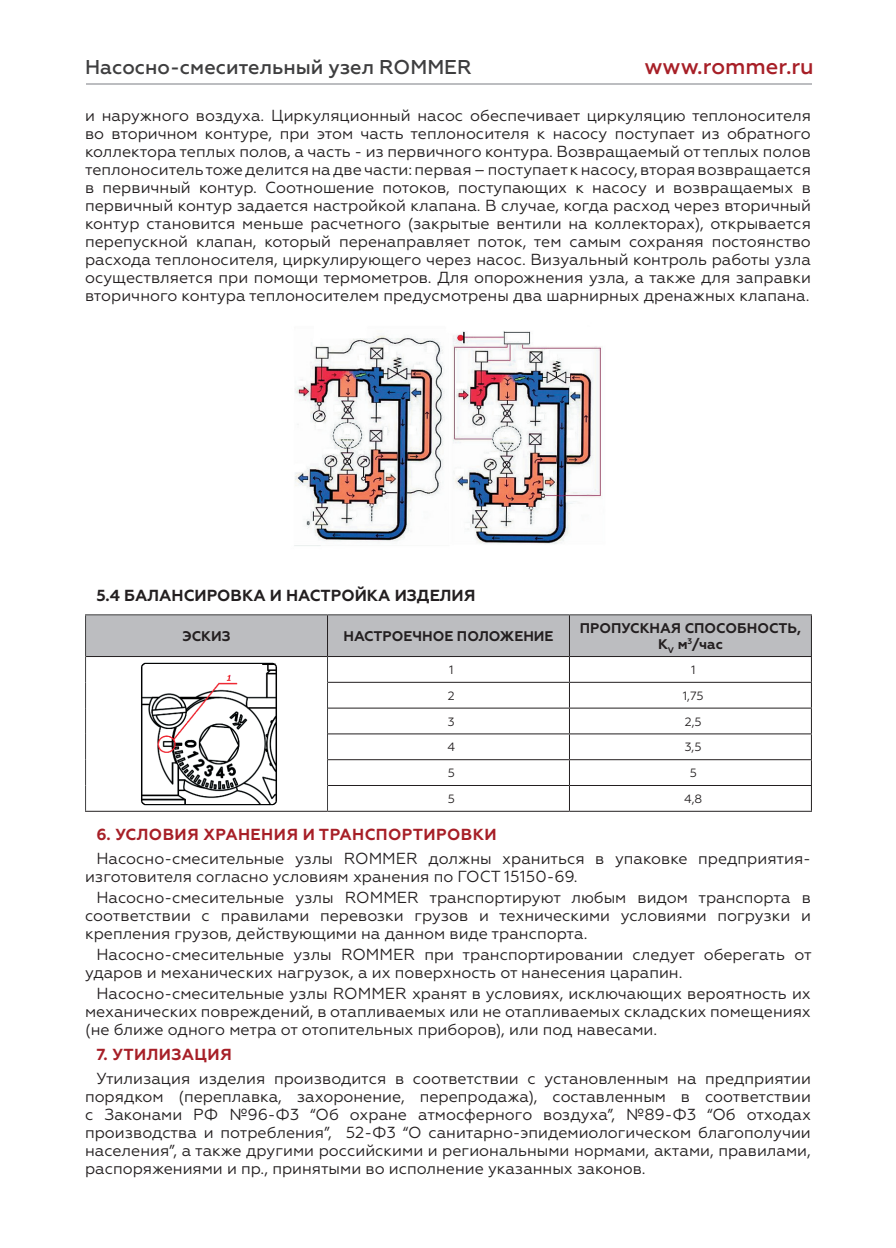
<style>
.page{position:relative;width:896px;height:1248px;background:#fff}
.page>*{position:absolute;margin:0;border:0;box-sizing:border-box;transform-origin:0 0}
.t1{font:500 22px "Geometria";color:#a71f27}
.t2{font:500 20px "Geometria";color:#3e3e3f}
.t3{font:16px/18px "Geometria";color:#231f20;text-align:justify}
.t4{font:700 16px "Geometria";letter-spacing:.025em;color:#a71f27}
.t5{font:700 16px "Geometria";color:#231f20}
.t6{font:700 14px/15.4px "Geometria";color:#231f20;text-align:center}
.t7{font:12px "Geometria";color:#231f20}
</style>
<div class="page">
<hr style="left:85px;top:810px;width:242px;height:1px;background:#231f20">
<svg style="left:85px;top:614px;width:727px;height:196px"></svg>
<hr style="left:327px;top:810px;width:242px;height:1px;background:#231f20">
<hr style="left:569px;top:810px;width:243px;height:1px;background:#231f20">
<img style="left:139px;top:661px;width:141px;height:145px">
<hr style="left:86px;top:84px;width:726px;height:1px;background:#bcbdc0">
<img style="left:294px;top:331px;width:307px;height:215px">
<p class="t2" style="left:85px;top:55px;width:388px">Насосно-смесительный узел ROMMER</p>
<h1 class="t1" style="left:644px;top:53px;width:171px">www.rommer.ru</h1>
<p class="t3" style="left:85px;top:106px;width:727px">и наружного воздуха. Циркуляционный насос обеспечивает циркуляцию теплоносителя во вторичном контуре, при этом часть теплоносителя к насосу поступает из обратного коллектора теплых полов, а часть - из первичного контура. Возвращаемый от теплых полов теплоноситель тоже делится на две части: первая – поступает к насосу, вторая возвращается в первичный контур. Соотношение потоков, поступающих к насосу и возвращаемых в первичный контур задается настройкой клапана. В случае, когда расход через вторичный контур становится меньше расчетного (закрытые вентили на коллекторах), открывается перепускной клапан, который перенаправляет поток, тем самым сохраняя постоянство расхода теплоносителя, циркулирующего через насос. Визуальный контроль работы узла осуществляется при помощи термометров. Для опорожнения узла, а также для заправки вторичного контура теплоносителем предусмотрены два шарнирных дренажных клапана.</p>
<p class="t5" style="left:96px;top:585px;width:381px">5.4 БАЛАНСИРОВКА И НАСТРОЙКА ИЗДЕЛИЯ</p>
<p class="t6" style="left:182px;top:628px;width:50px">ЭСКИЗ</p>
<p class="t6" style="left:343px;top:628px;width:212px">НАСТРОЕЧНОЕ ПОЛОЖЕНИЕ</p>
<p class="t6" style="left:580px;top:621px;width:222px">ПРОПУСКНАЯ СПОСОБНОСТЬ,<br>K<sub>V</sub> м<sup>3</sup>/час</p>
<p class="t7" style="left:449px;top:663px;width:6px">1</p>
<p class="t7" style="left:691px;top:663px;width:6px">1</p>
<p class="t7" style="left:448px;top:688px;width:8px">2</p>
<p class="t7" style="left:683px;top:688px;width:22px">1,75</p>
<p class="t7" style="left:448px;top:714px;width:8px">3</p>
<p class="t7" style="left:685px;top:714px;width:18px">2,5</p>
<p class="t7" style="left:447px;top:740px;width:9px">4</p>
<p class="t7" style="left:685px;top:740px;width:18px">3,5</p>
<p class="t7" style="left:448px;top:766px;width:9px">5</p>
<p class="t7" style="left:690px;top:766px;width:9px">5</p>
<p class="t7" style="left:448px;top:791px;width:9px">5</p>
<p class="t7" style="left:684px;top:791px;width:20px">4,8</p>
<p class="t4" style="left:96px;top:825px;width:402px">6. УСЛОВИЯ ХРАНЕНИЯ И ТРАНСПОРТИРОВКИ</p>
<p class="t3" style="left:85px;top:849px;width:727px;text-indent:11px">Насосно-смесительные узлы ROMMER должны храниться в упаковке предприятия&shy;изготовителя согласно условиям хранения по ГОСТ 15150-69.</p>
<p class="t3" style="left:85px;top:888px;width:727px;text-indent:11px">Насосно-смесительные узлы ROMMER транспортируют любым видом транспорта в соответствии с правилами перевозки грузов и техническими условиями погрузки и крепления грузов, действующими на данном виде транспорта.</p>
<p class="t3" style="left:85px;top:945px;width:728px;text-indent:11px">Насосно-смесительные узлы ROMMER при транспортировании следует оберегать от ударов и механических нагрузок, а их поверхность от нанесения царапин.</p>
<p class="t3" style="left:85px;top:984px;width:727px;text-indent:11px">Насосно-смесительные узлы ROMMER хранят в условиях, исключающих вероятность их механических повреждений, в отапливаемых или не отапливаемых складских помещениях (не ближе одного метра от отопительных приборов), или под навесами.</p>
<p class="t4" style="left:96px;top:1044px;width:137px">7. УТИЛИЗАЦИЯ</p>
<p class="t3" style="left:85px;top:1069px;width:727px;text-indent:11px">Утилизация изделия производится в соответствии с установленным на предприятии порядком (переплавка, захоронение, перепродажа), составленным в соответствии с Законами РФ №96-Ф3 “Об охране атмосферного воздуха”, №89-Ф3 “Об отходах производства и потребления”, 52-Ф3 “О санитарно-эпидемиологическом благополучии населения”, а также другими российскими и региональными нормами, актами, правилами, распоряжениями и пр., принятыми во исполнение указанных законов.</p>
</div>
